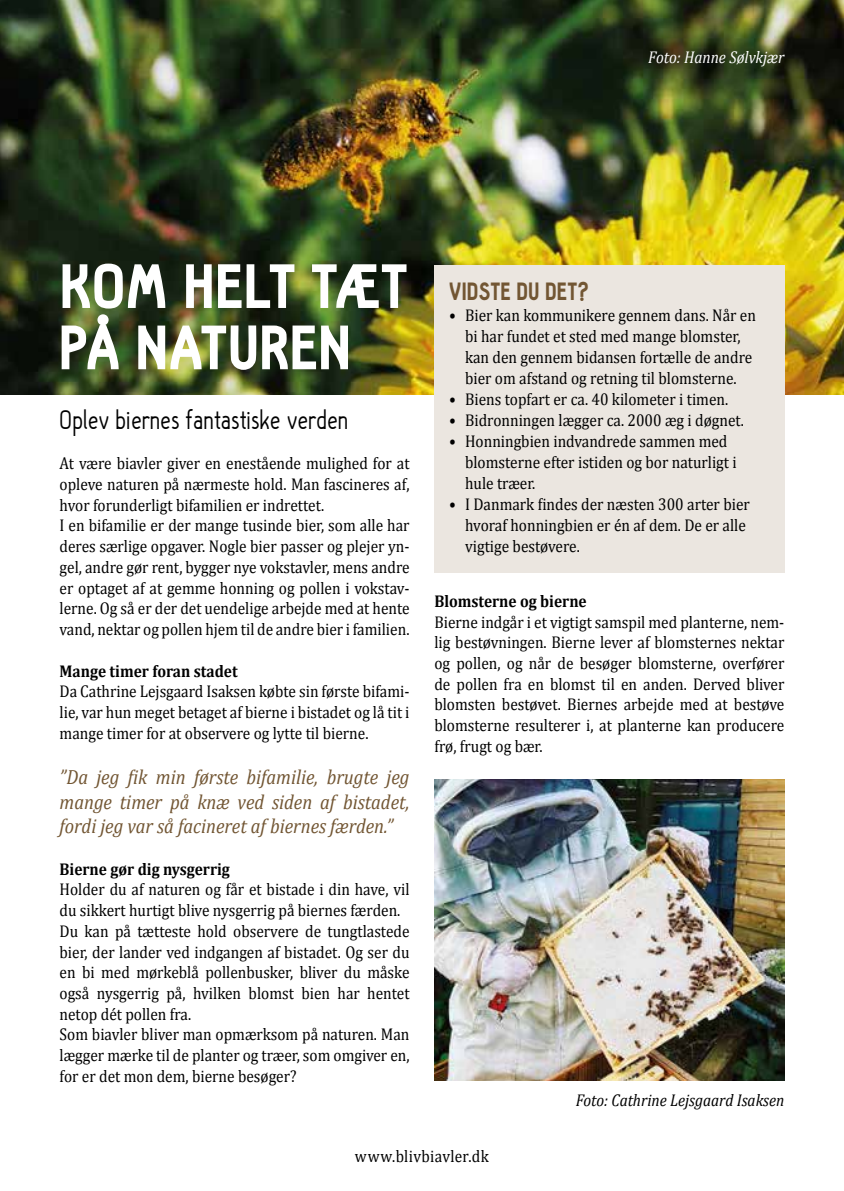
<style>
.page{position:relative;width:844px;height:1191px;background:#fff}
.page>*{position:absolute;margin:0;border:0;box-sizing:border-box;transform-origin:0 0}
.t1{font:900 61.25px/61.2px "Hallosans";letter-spacing:-.005em;color:#fff}
.t2{font:28px "Hallo Sans";color:#000;scale:.9 1}
.t3{font:900 24.5px "Hallosans";letter-spacing:.01em;color:#725633;scale:.9 1}
.t4{font:italic 20.65px/24.5px "Cambria";color:#725633;text-align:justify;scale:.9 1}
.t5{font:17.15px/20.7px "Cambria";color:#000;scale:.9 1}
.t6{font:700 17.15px "Cambria";color:#000;scale:.9 1}
.t7{font:italic 17.15px "Cambria";color:#000;scale:.9 1}
.t8{font:italic 17.15px "Cambria";color:#fff;scale:.9 1}
.t9{font:17.15px "Cambria";letter-spacing:.02em;color:#000;scale:.9 1}
</style>
<div class="page">
<img style="left:0;top:0;width:843px;height:394px">
<div style="left:434px;top:265px;width:350px;height:307px;background:#ebe6e0"></div>
<img style="left:434px;top:779px;width:350px;height:301px">
<p class="t8" style="left:648px;top:45px;width:153px">Foto: Hanne Sølvkjær</p>
<h1 class="t1" style="left:60px;top:258px;width:349px">KOM HELT TÆT<br>PÅ NATUREN</h1>
<h2 class="t2" style="left:60px;top:405px;width:322px">Oplev biernes fantastiske verden</h2>
<p class="t5" style="left:60px;top:453px;width:390px">At være biavler giver en enestående mulighed for at opleve naturen på nærmeste hold. Man fascineres af, hvor forunderligt bifamilien er indrettet.<br>I en bifamilie er der mange tusinde bier, som alle har deres særlige opgaver. Nogle bier passer og plejer yn&shy;gel, andre gør rent, bygger nye vokstavler, mens andre er optaget af at gemme honning og pollen i vokstav&shy;lerne. Og så er der det uendelige arbejde med at hente vand, nektar og pollen hjem til de andre bier i familien.</p>
<p class="t6" style="left:60px;top:658px;width:199px">Mange timer foran stadet</p>
<p class="t5" style="left:60px;top:681px;width:390px;text-align:justify">Da Cathrine Lejsgaard Isaksen købte sin første bifami&shy;lie, var hun meget betaget af bierne i bistadet og lå tit i mange timer for at observere og lytte til bierne.</p>
<p class="t4" style="left:60px;top:764px;width:390px">”Da jeg fik min første bifamilie, brugte jeg mange timer på knæ ved siden af bistadet, fordi jeg var så facineret af biernes færden.”</p>
<p class="t6" style="left:60px;top:856px;width:191px">Bierne gør dig nysgerrig</p>
<p class="t5" style="left:60px;top:879px;width:390px">Holder du af naturen og får et bistade i din have, vil du sikkert hurtigt blive nysgerrig på biernes færden.<br>Du kan på tætteste hold observere de tungtlastede bier, der lander ved indgangen af bistadet. Og ser du en bi med mørkeblå pollenbusker, bliver du måske også nysgerrig på, hvilken blomst bien har hentet netop dét pollen fra.<br>Som biavler bliver man opmærksom på naturen. Man lægger mærke til de planter og træer, som omgiver en, for er det mon dem, bierne besøger?</p>
<h3 class="t3" style="left:449px;top:278px;width:157px">VIDSTE DU DET?</h3>
<p class="t5" style="left:465px;top:305px;width:324px;text-indent:-16px">• Bier kan kommunikere gennem dans. Når en bi har fundet et sted med mange blomster, kan den gennem bidansen fortælle de andre bier om afstand og retning til blomsterne.</p>
<p class="t5" style="left:449px;top:389px;width:311px">• Biens topfart er ca. 40 kilometer i timen.</p>
<p class="t5" style="left:449px;top:410px;width:329px">• Bidronningen lægger ca. 2000 æg i døgnet.</p>
<p class="t5" style="left:465px;top:431px;width:303px;text-indent:-16px">• Honningbien indvandrede sammen med blomsterne efter istiden og bor naturligt i hule træer.</p>
<p class="t5" style="left:465px;top:494px;width:318px;text-indent:-16px">• I Danmark findes der næsten 300 arter bier hvoraf honningbien er én af dem. De er alle vigtige bestøvere.</p>
<p class="t6" style="left:434px;top:589px;width:171px">Blomsterne og bierne</p>
<p class="t5" style="left:434px;top:611px;width:390px;text-align:justify">Bierne indgår i et vigtigt samspil med planterne, nem&shy;lig bestøvningen. Bierne lever af blomsternes nektar og pollen, og når de besøger blomsterne, overfører de pollen fra en blomst til en anden. Derved bliver blomsten bestøvet. Biernes arbejde med at bestøve blomsterne resulterer i, at planterne kan producere frø, frugt og bær.</p>
<p class="t7" style="left:575px;top:1088px;width:233px">Foto: Cathrine Lejsgaard Isaksen</p>
<p class="t9" style="left:355px;top:1145px;width:150px">www.blivbiavler.dk</p>
</div>
